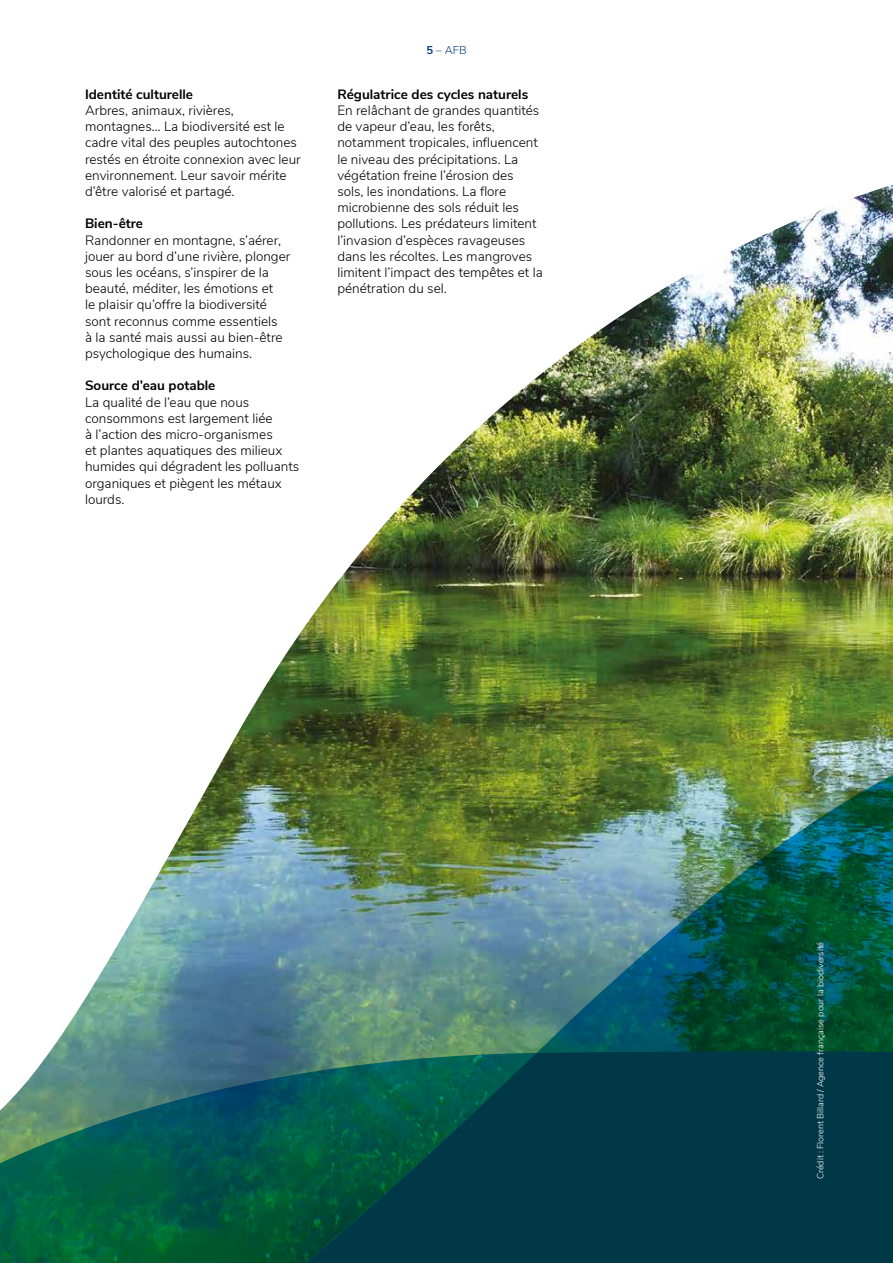
<style>
.page{position:relative;width:893px;height:1263px;background:#fff}
.page>*{position:absolute;margin:0;border:0;box-sizing:border-box;transform-origin:0 0}
.t1{font:300 13.5px/16.2px "Nunito Sans";color:#000}
.t2{font:700 13.5px "Nunito Sans";color:#000}
.t3{font:300 11.25px "Nunito Sans";color:#003a76}
.t4{font:300 9px "Nunito Sans";color:#fff}
.s1{font-weight:700}
</style>
<div class="page">
<img style="left:51px;top:185px;width:842px;height:865px">
<svg style="left:0;top:1050px;width:252px;height:213px;background:#206c5b"></svg>
<img style="left:252px;top:756px;width:641px;height:507px">
<p class="t2" style="left:85px;top:84px;width:110px">Identité culturelle</p>
<p class="t1" style="left:85px;top:101px;width:217px">Arbres, animaux, rivières, montagnes… La biodiversité est le cadre vital des peuples autochtones restés en étroite connexion avec leur environnement. Leur savoir mérite d’être valorisé et partagé.</p>
<p class="t2" style="left:85px;top:214px;width:60px">Bien-être</p>
<p class="t1" style="left:85px;top:231px;width:207px">Randonner en montagne, s’aérer, jouer au bord d’une rivière, plonger sous les océans, s’inspirer de la beauté, méditer, les émotions et<br>le plaisir qu’offre la biodiversité sont reconnus comme essentiels<br>à la santé mais aussi au bien-être psychologique des humains.</p>
<p class="t2" style="left:85px;top:376px;width:132px">Source d’eau potable</p>
<p class="t1" style="left:85px;top:393px;width:216px">La qualité de l’eau que nous consommons est largement liée<br>à l’action des micro-organismes<br>et plantes aquatiques des milieux humides qui dégradent les polluants organiques et piègent les métaux lourds.</p>
<p class="t3" style="left:426px;top:42px;width:42px"><span class="s1">5</span> – AFB</p>
<p class="t2" style="left:337px;top:84px;width:192px">Régulatrice des cycles naturels</p>
<p class="t1" style="left:337px;top:101px;width:207px">En relâchant de grandes quantités de vapeur d’eau, les forêts, notamment tropicales, influencent le niveau des précipitations. La végétation freine l’érosion des sols, les inondations. La flore microbienne des sols réduit les pollutions. Les prédateurs limitent l’invasion d’espèces ravageuses dans les récoltes. Les mangroves limitent l’impact des tempêtes et la pénétration du sel.</p>
<p class="t4" style="left:814px;top:1179px;width:239px;rotate:-90deg">Crédit : Florent Billard / Agence française pour la biodiversité</p>
</div>
